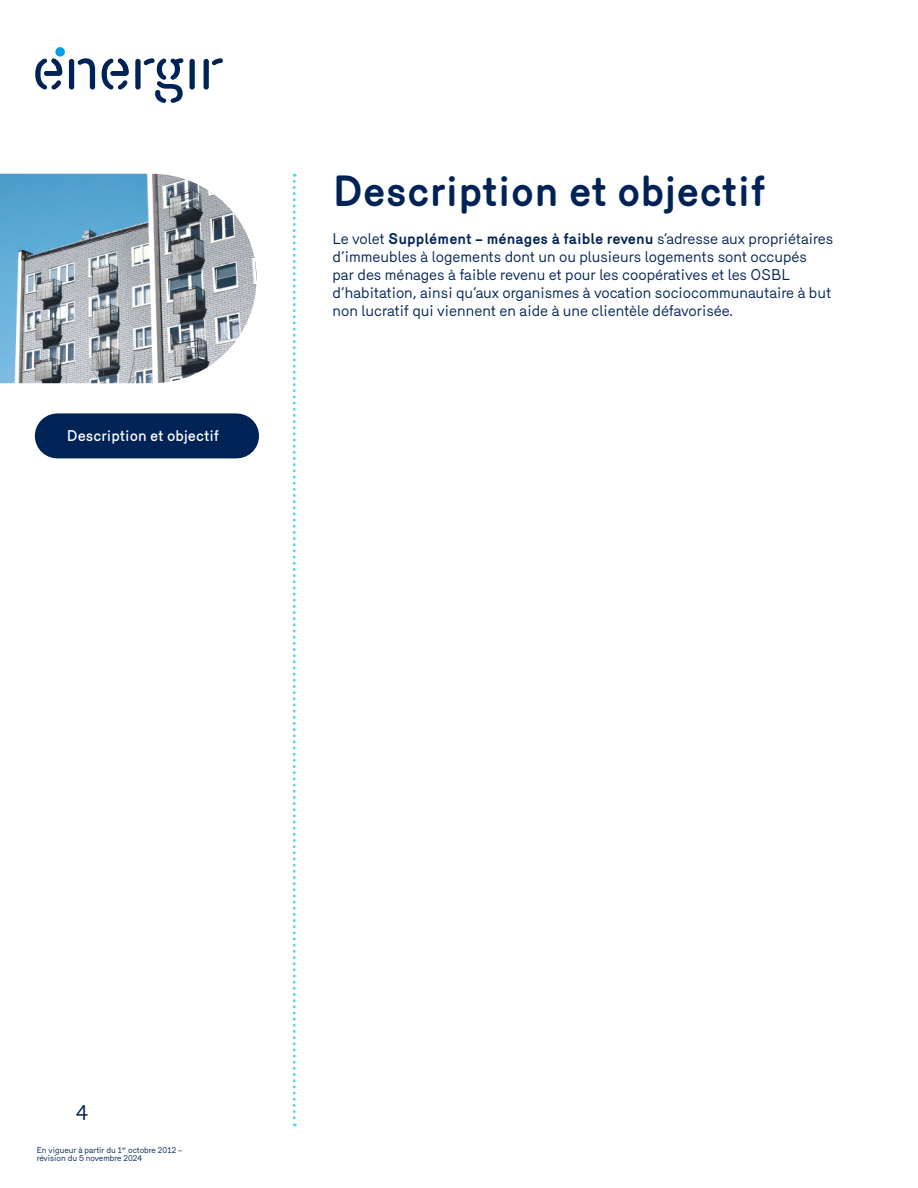
<style>
.page{position:relative;width:918px;height:1188px;background:#fff}
.page>*{position:absolute;margin:0;border:0;box-sizing:border-box;transform-origin:0 0}
.Energir_Titre_principal{font:700 42px "Merkury";color:#002356}
.t1{font:21px "Merkury";color:#002356}
.Energir_Texte{font:15px/18px "Merkury";color:#002356}
.t2{font:500 15px "Merkury";color:#fff}
.t3{font:8.25px/8.2px "Merkury";color:#002356}
.s1{font-weight:700}
</style>
<div class="page">
<svg style="left:293px;top:174px;width:3px;height:952px"></svg>
<img style="left:0;top:174px;width:257px;height:209px">
<svg style="left:55px;top:47px;width:10px;height:10px"></svg>
<div style="left:69px;top:59px;width:5px;height:31px;background:#002356;border-radius:3px"></div>
<svg style="left:77px;top:58px;width:18px;height:32px"></svg>
<div style="left:190px;top:59px;width:5px;height:31px;background:#002356;border-radius:3px"></div>
<svg style="left:35px;top:58px;width:27px;height:32px"></svg>
<svg style="left:102px;top:58px;width:27px;height:32px"></svg>
<div style="left:135px;top:59px;width:6px;height:31px;background:#002356;border-radius:3px"></div>
<svg style="left:143px;top:58px;width:41px;height:45px"></svg>
<div style="left:204px;top:59px;width:5px;height:31px;background:#002356;border-radius:3px"></div>
<svg style="left:212px;top:58px;width:11px;height:7px"></svg>
<div style="left:57px;top:413px;width:180px;height:45px;background:#002356"></div>
<p class="t2" style="left:67px;top:425px;width:154px">Description et objectif</p>
<p class="Energir_Titre_principal" style="left:333px;top:160px;width:434px">Description et objectif</p>
<p class="Energir_Texte" style="left:333px;top:229px;width:502px">Le volet <span class="s1">Supplément – ménages à faible revenu</span> s’adresse aux propriétaires d’immeubles à logements dont un ou plusieurs logements sont occupés<br>par des ménages à faible revenu et pour les coopératives et les OSBL d’habitation, ainsi qu’aux organismes à vocation sociocommunautaire à but non lucratif qui viennent en aide à une clientèle défavorisée.</p>
<h2 class="t1" style="left:76px;top:1097px;width:14px">4</h2>
<p class="t3" style="left:37px;top:1145px;width:147px">En vigueur à partir du 1<sup>er</sup> octobre 2012 – révision du 5 novembre 2024</p>
</div>
